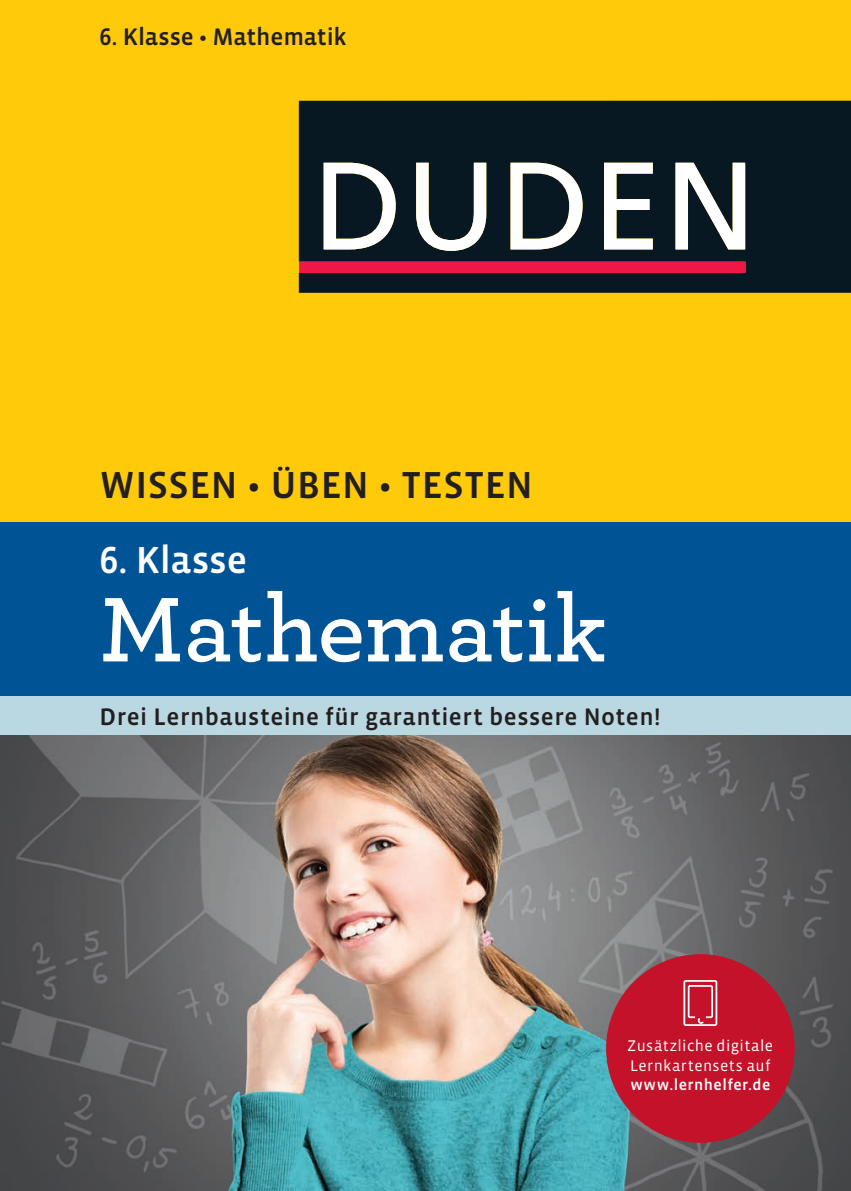
<style>
.page{position:relative;width:851px;height:1191px;background:#fff}
.page>*{position:absolute;margin:0;border:0;box-sizing:border-box;transform-origin:0 0}
.t1{font:600 96.25px "Archer";color:#fff}
.t2{font:500 38.5px "Vista Sans OT";letter-spacing:.01em;color:#231f20}
.t3{font:500 38.5px "Vista Sans OT";letter-spacing:-.005em;color:#fff}
.t4{font:500 24.5px "Vista Sans OT";letter-spacing:.02em;color:#231f20}
.t5{font:500 24.5px "Vista Sans OT";letter-spacing:-.005em;color:#231f20}
.t6{font:15.75px/19.2px "Vista Sans OT";letter-spacing:.03em;color:#fff}
.t7{font:500 15.75px "Vista Sans OT";letter-spacing:.03em;color:#fff}
</style>
<div class="page">
<div style="left:0;top:0;width:850px;height:522px;background:#feca0a"></div>
<div style="left:0;top:696px;width:850px;height:40px;background:#bad8e1"></div>
<div style="left:0;top:522px;width:850px;height:174px;background:#005495"></div>
<div style="left:299px;top:101px;width:551px;height:192px;background:#071822"></div>
<svg style="left:299px;top:272px;width:446px;height:1px"></svg>
<div style="left:299px;top:262px;width:446px;height:10px;background:#ed1845"></div>
<svg style="left:675px;top:163px;width:70px;height:86px;background:#8d9496"></svg>
<svg style="left:604px;top:163px;width:48px;height:86px;background:#8c9396"></svg>
<svg style="left:510px;top:163px;width:72px;height:86px;background:#7a8285"></svg>
<svg style="left:416px;top:163px;width:70px;height:88px;background:#697377"></svg>
<svg style="left:323px;top:163px;width:72px;height:86px;background:#7a8286"></svg>
<img style="left:0;top:736px;width:850px;height:455px">
<div style="left:606px;top:954px;width:188px;height:188px;background:#c31229;border-radius:50%"></div>
<svg style="left:683px;top:980px;width:35px;height:46px"></svg>
<p class="t5" style="left:100px;top:24px;width:248px">6. Klasse • Mathematik</p>
<h2 class="t2" style="left:100px;top:465px;width:434px">WISSEN • ÜBEN • TESTEN</h2>
<h2 class="t3" style="left:100px;top:540px;width:149px">6. Klasse</h2>
<h1 class="t1" style="left:100px;top:557px;width:508px">Mathematik</h1>
<p class="t4" style="left:100px;top:704px;width:562px">Drei Lernbausteine für garantiert bessere Noten!</p>
<p class="t6" style="left:627px;top:1036px;width:147px">Zusätzliche digitale<br>Lernkartensets auf</p>
<p class="t7" style="left:630px;top:1076px;width:141px">www.lernhelfer.de</p>
</div>
